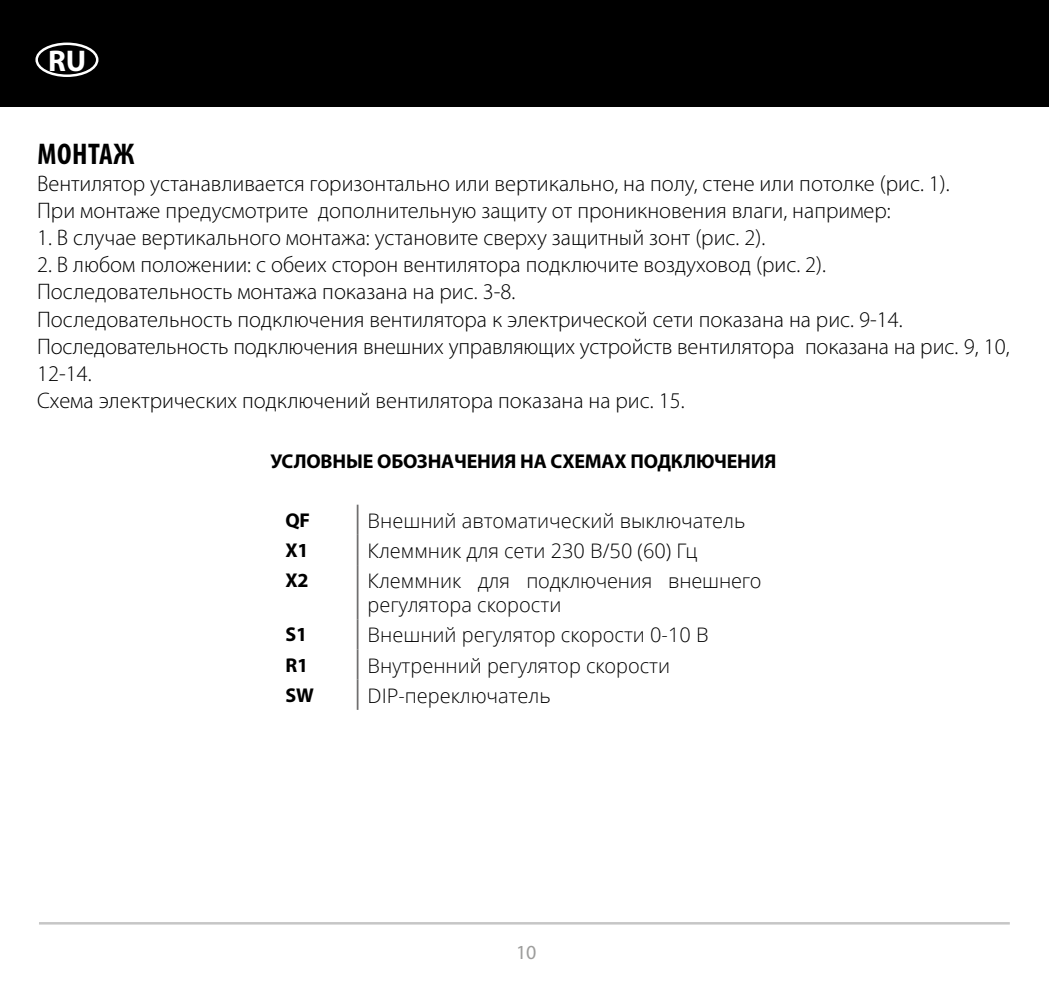
<style>
.page{position:relative;width:1049px;height:993px;background:#fff}
.page>*{position:absolute;margin:0;border:0;box-sizing:border-box;transform-origin:0 0}
.t1{font:700 condensed 30px "Myriad Pro";letter-spacing:.02em;color:#000}
.t2{font:700 30px "Myriad Pro";color:#fff}
.t3{font:300 22.5px/27px "Myriad Pro";color:#000}
.t4{font:300 20px/24px "Open Sans";color:#000}
.t5{font:700 20px "Myriad Pro";letter-spacing:-.01em;color:#000}
.t6{font:20px "Myriad Pro";color:#9d9d9c}
</style>
<div class="page">
<hr style="left:39px;top:921px;width:971px;height:3px;background:#c6c6c6">
<div style="left:0;top:0;width:1049px;height:106px;background:#000"></div>
<div style="left:35px;top:43px;width:63px;height:34px;border:2px solid #fff;border-radius:50%"></div>
<hr style="left:357px;top:504px;width:1px;height:30px;background:#706f6f">
<hr style="left:357px;top:534px;width:1px;height:31px;background:#706f6f">
<hr style="left:357px;top:565px;width:1px;height:54px;background:#706f6f">
<hr style="left:357px;top:619px;width:1px;height:30px;background:#706f6f">
<hr style="left:357px;top:649px;width:1px;height:30px;background:#706f6f">
<hr style="left:357px;top:679px;width:1px;height:30px;background:#706f6f">
<h1 class="t2" style="left:48px;top:41px;width:40px">RU</h1>
<h1 class="t1" style="left:37px;top:135px;width:99px">МОНТАЖ</h1>
<p class="t3" style="left:37px;top:171px;width:914px">Вентилятор устанавливается горизонтально или вертикально, на полу, стене или потолке (рис. 1).<br>При монтаже предусмотрите дополнительную защиту от проникновения влаги, например:</p>
<p class="t3" style="left:37px;top:225px;width:730px">1. В случае вертикального монтажа: установите сверху защитный зонт (рис. 2).</p>
<p class="t3" style="left:37px;top:252px;width:974px">2. В любом положении: с обеих сторон вентилятора подключите воздуховод (рис. 2).<br>Последовательность монтажа показана на рис. 3-8.<br>Последовательность подключения вентилятора к электрической сети показана на рис. 9-14.<br>Последовательность подключения внешних управляющих устройств вентилятора показана на рис. 9, 10, 12-14.<br>Схема электрических подключений вентилятора показана на рис. 15.</p>
<p class="t5" style="left:270px;top:447px;width:507px">УСЛОВНЫЕ ОБОЗНАЧЕНИЯ НА СХЕМАХ ПОДКЛЮЧЕНИЯ</p>
<p class="t5" style="left:285px;top:507px;width:26px">QF</p>
<p class="t4" style="left:368px;top:508px;width:379px">Внешний автоматический выключатель</p>
<p class="t5" style="left:285px;top:537px;width:25px">Х1</p>
<p class="t4" style="left:368px;top:538px;width:331px">Клеммник для сети 230 В/50 (60) Гц</p>
<p class="t5" style="left:285px;top:567px;width:25px">Х2</p>
<p class="t4" style="left:368px;top:568px;width:395px">Клеммник для подключения внешнего регулятора скорости</p>
<p class="t5" style="left:285px;top:621px;width:23px">S1</p>
<p class="t4" style="left:368px;top:622px;width:342px">Внешний регулятор скорости 0-10 В</p>
<p class="t5" style="left:285px;top:651px;width:24px">R1</p>
<p class="t4" style="left:368px;top:652px;width:304px">Внутренний регулятор скорости</p>
<p class="t5" style="left:285px;top:681px;width:30px">SW</p>
<p class="t4" style="left:368px;top:682px;width:185px">DIP-переключатель</p>
<p class="t6" style="left:516px;top:939px;width:22px">10</p>
</div>
